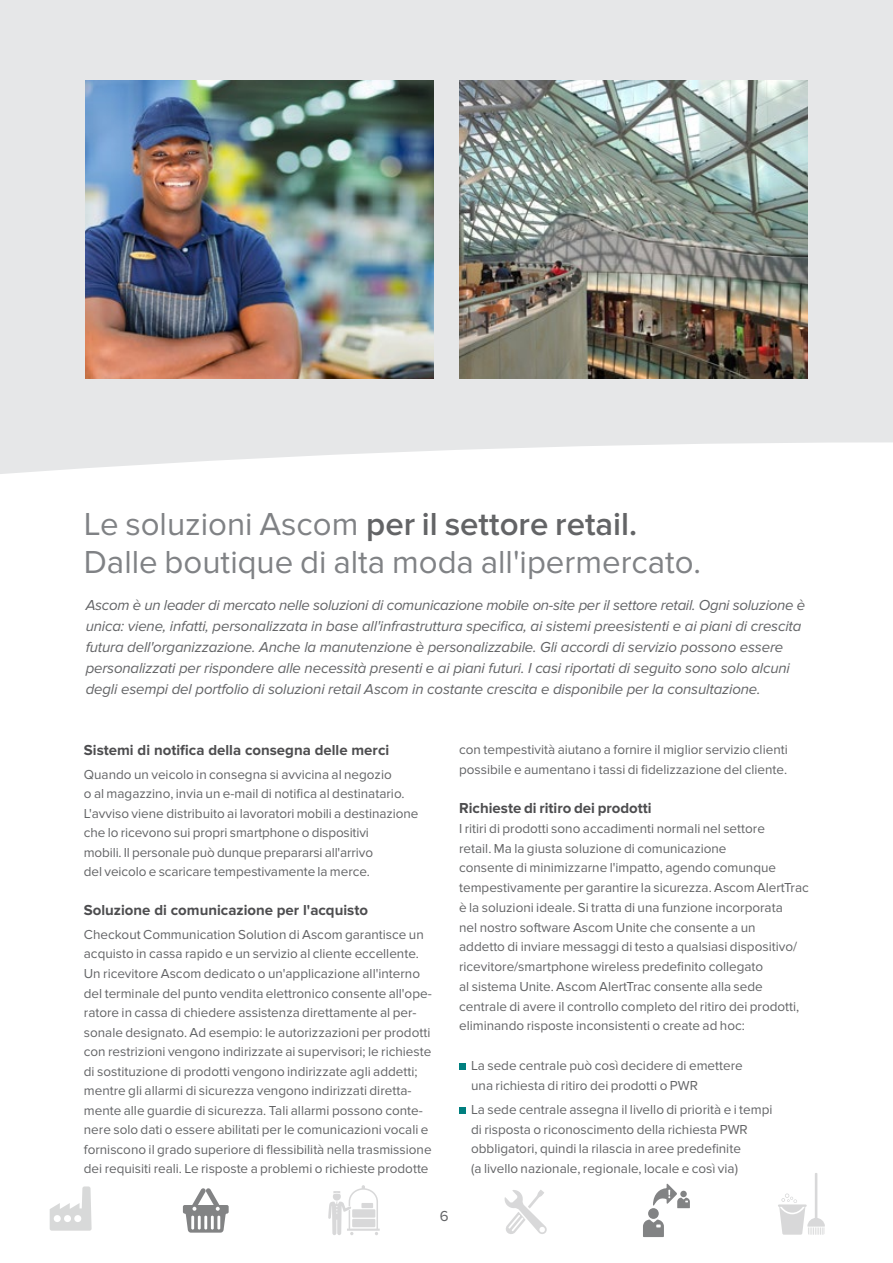
<style>
.page{position:relative;width:893px;height:1263px;background:#fff}
.page>*{position:absolute;margin:0;border:0;box-sizing:border-box;transform-origin:0 0}
.t1{font:33px/37.5px "Proxima Nova";color:#808285}
.t2{font:italic 15px/21px "Proxima Nova";letter-spacing:-.01em;color:#636466}
.t3{font:700 15px "Proxima Nova";color:#4d4d4f}
.t4{font:15px "Proxima Nova";color:#636466}
.t5{font:13.5px/19.5px "Proxima Nova";color:#636466}
.s1{font-weight:600;color:#636466}
</style>
<div class="page">
<svg style="left:0;top:0;width:893px;height:474px;background:#e7e8e9"></svg>
<img style="left:459px;top:81px;width:349px;height:297px">
<img style="left:85px;top:81px;width:349px;height:297px">
<div style="left:459px;top:1063px;width:7px;height:7px;background:#007f7f"></div>
<div style="left:459px;top:1107px;width:7px;height:7px;background:#007f7f"></div>
<svg style="left:50px;top:1186px;width:42px;height:45px"></svg>
<svg style="left:504px;top:1190px;width:43px;height:44px"></svg>
<svg style="left:183px;top:1188px;width:46px;height:44px"></svg>
<svg style="left:328px;top:1185px;width:52px;height:50px"></svg>
<svg style="left:648px;top:1208px;width:11px;height:11px"></svg>
<svg style="left:643px;top:1219px;width:21px;height:18px"></svg>
<svg style="left:653px;top:1183px;width:37px;height:25px"></svg>
<svg style="left:778px;top:1173px;width:47px;height:62px"></svg>
<h1 class="t1" style="left:84px;top:506px;width:619px">Le soluzioni Ascom <span class="s1">per il settore retail.<br></span>Dalle boutique di alta moda all'ipermercato.</h1>
<p class="t2" style="left:86px;top:595px;width:721px">Ascom è un leader di mercato nelle soluzioni di comunicazione mobile on-site per il settore retail. Ogni soluzione è unica: viene, infatti, personalizzata in base all'infrastruttura specifica, ai sistemi preesistenti e ai piani di crescita futura dell'organizzazione. Anche la manutenzione è personalizzabile. Gli accordi di servizio possono essere personalizzati per rispondere alle necessità presenti e ai piani futuri. I casi riportati di seguito sono solo alcuni degli esempi del portfolio di soluzioni retail Ascom in costante crescita e disponibile per la consultazione.</p>
<p class="t3" style="left:84px;top:741px;width:307px">Sistemi di notifica della consegna delle merci</p>
<p class="t5" style="left:84px;top:765px;width:336px">Quando un veicolo in consegna si avvicina al negozio<br>o al magazzino, invia un e-mail di notifica al destinatario.<br>L'avviso viene distribuito ai lavoratori mobili a destinazione che lo ricevono sui propri smartphone o dispositivi<br>mobili. Il personale può dunque prepararsi all'arrivo<br>del veicolo e scaricare tempestivamente la merce.</p>
<p class="t3" style="left:84px;top:901px;width:286px">Soluzione di comunicazione per l'acquisto</p>
<p class="t5" style="left:84px;top:925px;width:349px">Checkout Communication Solution di Ascom garantisce un acquisto in cassa rapido e un servizio al cliente eccellente.<br>Un ricevitore Ascom dedicato o un'applicazione all'interno del terminale del punto vendita elettronico consente all'ope&shy;ratore in cassa di chiedere assistenza direttamente al per&shy;sonale designato. Ad esempio: le autorizzazioni per prodotti con restrizioni vengono indirizzate ai supervisori; le richieste di sostituzione di prodotti vengono indirizzate agli addetti; mentre gli allarmi di sicurezza vengono indirizzati diretta&shy;mente alle guardie di sicurezza. Tali allarmi possono conte&shy;nere solo dati o essere abilitati per le comunicazioni vocali e forniscono il grado superiore di flessibilità nella trasmissione dei requisiti reali. Le risposte a problemi o richieste prodotte</p>
<p class="t5" style="left:459px;top:739px;width:330px">con tempestività aiutano a fornire il miglior servizio clienti possibile e aumentano i tassi di fidelizzazione del cliente.</p>
<p class="t3" style="left:459px;top:799px;width:194px">Richieste di ritiro dei prodotti</p>
<p class="t5" style="left:459px;top:818px;width:351px">I ritiri di prodotti sono accadimenti normali nel settore<br>retail. Ma la giusta soluzione di comunicazione<br>consente di minimizzarne l'impatto, agendo comunque tempestivamente per garantire la sicurezza. Ascom AlertTrac è la soluzioni ideale. Si tratta di una funzione incorporata<br>nel nostro software Ascom Unite che consente a un<br>addetto di inviare messaggi di testo a qualsiasi dispositivo/ ricevitore/smartphone wireless predefinito collegato<br>al sistema Unite. Ascom AlertTrac consente alla sede centrale di avere il controllo completo del ritiro dei prodotti, eliminando risposte inconsistenti o create ad hoc:</p>
<p class="t5" style="left:471px;top:1056px;width:273px">La sede centrale può così decidere di emettere una richiesta di ritiro dei prodotti o PWR</p>
<p class="t5" style="left:471px;top:1099px;width:303px">La sede centrale assegna il livello di priorità e i tempi di risposta o riconoscimento della richiesta PWR obbligatori, quindi la rilascia in aree predefinite<br>(a livello nazionale, regionale, locale e così via)</p>
<p class="t4" style="left:440px;top:1207px;width:10px">6</p>
</div>
